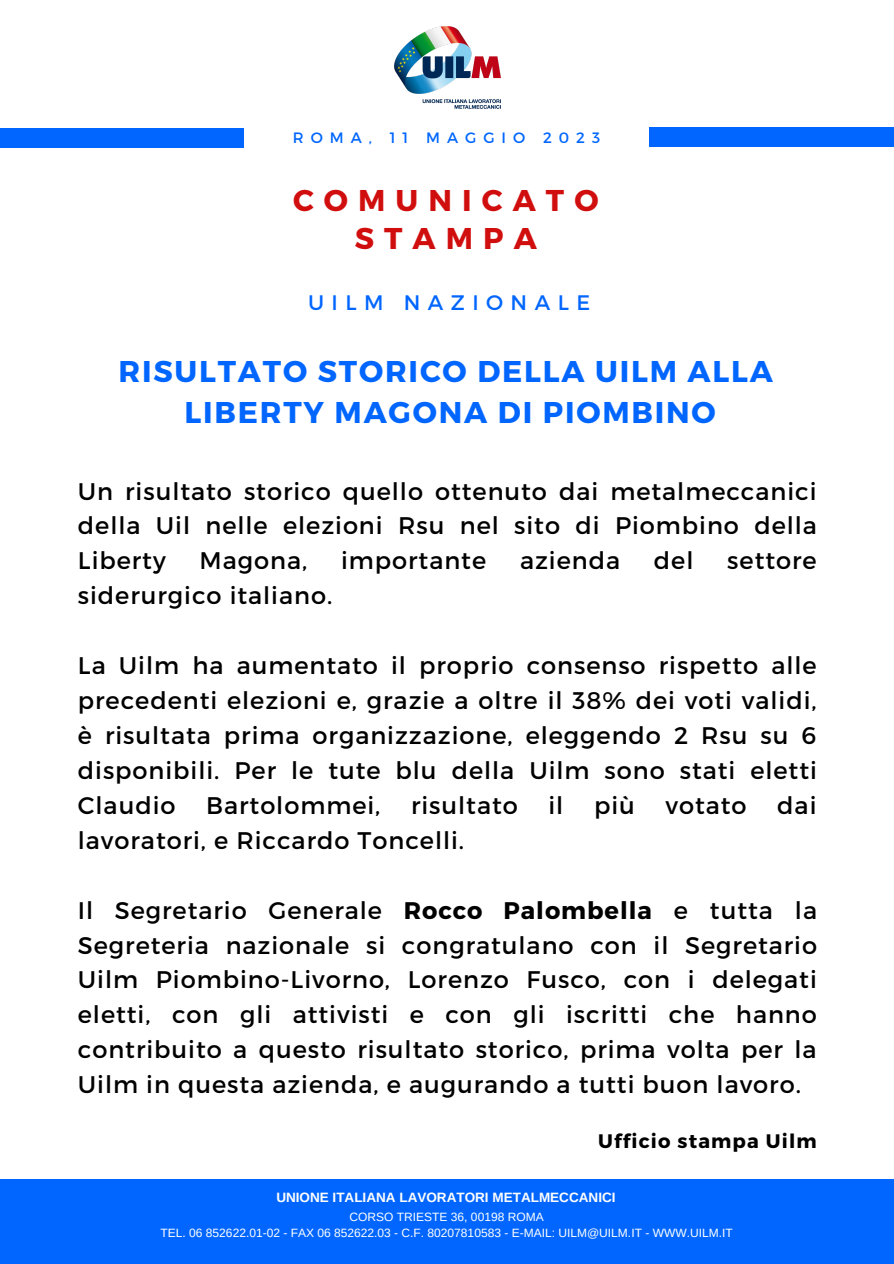
<style>
.page{position:relative;width:894px;height:1264px;background:#fff}
.page>*{position:absolute;margin:0;border:0;box-sizing:border-box;transform-origin:0 0}
.t1{font:700 30px "Montserrat";letter-spacing:.06em;color:#06f}
.t2{font:700 30px "Montserrat";letter-spacing:.335em;color:#d10e0e}
.t3{font:24px/35px "Montserrat";letter-spacing:.04em;color:#000;text-align:justify}
.t4{font:21px "Montserrat";letter-spacing:.355em;color:#06f}
.t5{font:700 19.5px "Montserrat";letter-spacing:.06em;color:#000}
.t6{font:15px "Montserrat";letter-spacing:.465em;color:#06f}
.t7{font:700 13.5px "Arimo";color:#fff}
.t8{font:12px "Arimo";color:#fff}
.s1{font-weight:700}
</style>
<div class="page">
<div style="left:0;top:128px;width:243px;height:19px;background:#06f"></div>
<div style="left:649px;top:128px;width:244px;height:19px;background:#06f"></div>
<img style="left:394px;top:27px;width:106px;height:82px">
<div style="left:0;top:1179px;width:893px;height:84px;background:#06f"></div>
<p class="t6" style="left:293px;top:128px;width:308px">ROMA, 11 MAGGIO 2023</p>
<p class="t2" style="left:293px;top:181px;width:307px">COMUNICATO</p>
<p class="t2" style="left:354px;top:219px;width:184px">STAMPA</p>
<p class="t4" style="left:308px;top:289px;width:283px">UILM NAZIONALE</p>
<p class="t1" style="left:118px;top:351px;width:655px">RISULTATO STORICO DELLA UILM ALLA</p>
<p class="t1" style="left:184px;top:393px;width:532px">LIBERTY MAGONA DI PIOMBINO</p>
<p class="t3" style="left:78px;top:472px;width:740px">Un risultato storico quello ottenuto dai metalmeccanici della Uil nelle elezioni Rsu nel sito di Piombino della Liberty</p>
<p class="t3" style="left:199px;top:542px;width:109px">Magona,</p>
<p class="t3" style="left:341px;top:542px;width:146px">importante</p>
<p class="t3" style="left:520px;top:542px;width:102px">azienda</p>
<p class="t3" style="left:653px;top:542px;width:41px">del</p>
<p class="t3" style="left:727px;top:542px;width:91px">settore</p>
<p class="t3" style="left:78px;top:577px;width:256px">siderurgico italiano.</p>
<p class="t3" style="left:78px;top:647px;width:740px">La Uilm ha aumentato il proprio consenso rispetto alle precedenti elezioni e, grazie a oltre il 38% dei voti validi, è risultata prima organizzazione, eleggendo 2 Rsu su 6 disponibili. Per le tute blu della Uilm sono stati eletti Claudio</p>
<p class="t3" style="left:206px;top:786px;width:176px">Bartolommei,</p>
<p class="t3" style="left:411px;top:786px;width:108px">risultato</p>
<p class="t3" style="left:548px;top:786px;width:16px">il</p>
<p class="t3" style="left:594px;top:786px;width:42px">più</p>
<p class="t3" style="left:665px;top:786px;width:83px">votato</p>
<p class="t3" style="left:777px;top:786px;width:41px">dai</p>
<p class="t3" style="left:78px;top:821px;width:387px">lavoratori, e Riccardo Toncelli.</p>
<p class="t3" style="left:78px;top:891px;width:740px">Il Segretario Generale <span class="s1">Rocco Palombella</span> e tutta la Segreteria nazionale si congratulano con il Segretario Uilm Piombino-Livorno, Lorenzo Fusco, con i delegati eletti, con gli attivisti e con gli iscritti che hanno contribuito a questo risultato storico, prima volta per la Uilm in questa azienda, e augurando a tutti buon lavoro.</p>
<p class="t5" style="left:598px;top:1128px;width:220px">Ufficio stampa Uilm</p>
<p class="t7" style="left:276px;top:1189px;width:340px">UNIONE ITALIANA LAVORATORI METALMECCANICI</p>
<p class="t8" style="left:349px;top:1210px;width:196px">CORSO TRIESTE 36, 00198 ROMA</p>
<p class="t8" style="left:160px;top:1225px;width:573px">TEL. 06 852622.01-02 - FAX 06 852622.03 - C.F. 80207810583 - E-MAIL: UILM@UILM.IT - WWW.UILM.IT</p>
</div>
